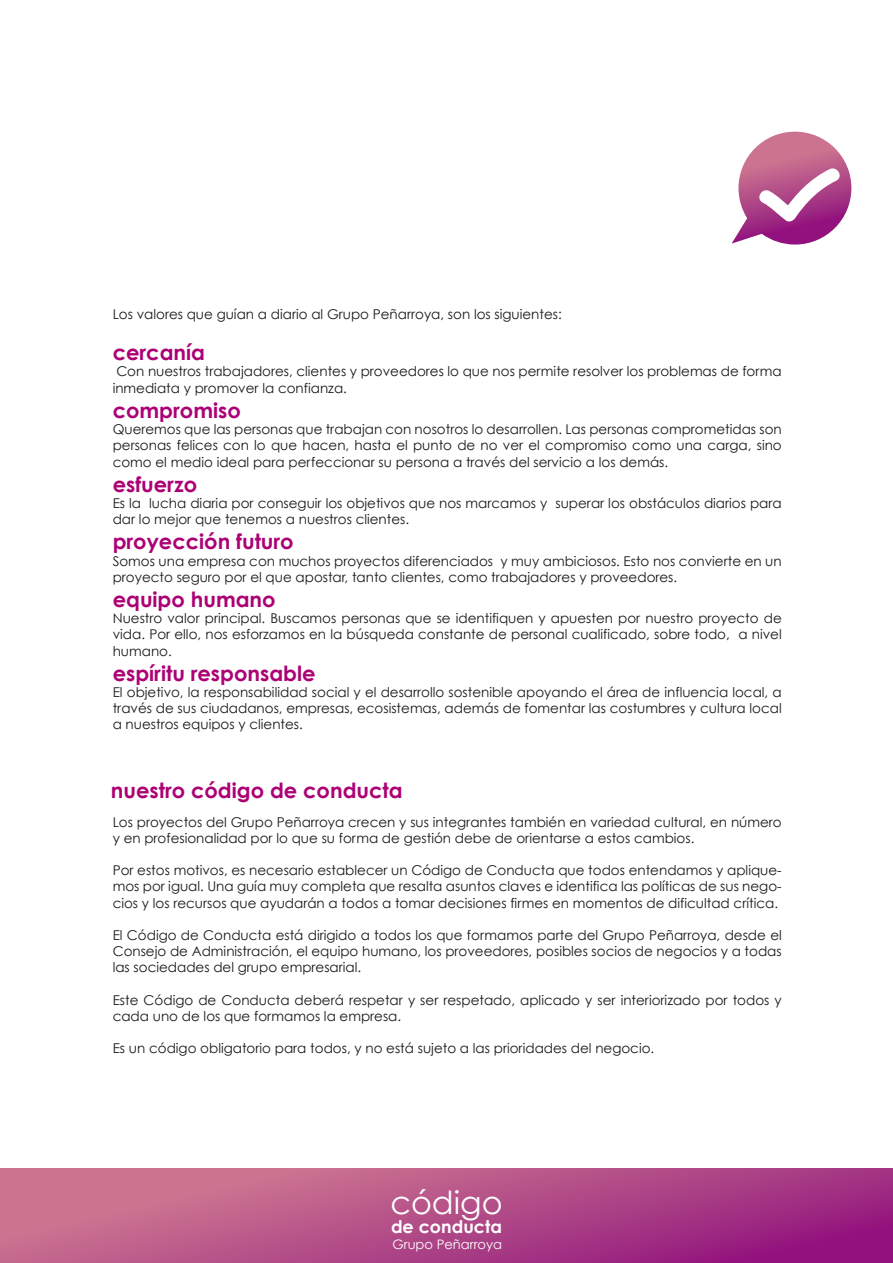
<style>
.page{position:relative;width:893px;height:1263px;background:#fff}
.page>*{position:absolute;margin:0;border:0;box-sizing:border-box;transform-origin:0 0}
.t1{font:31.95px "Century Gothic";color:#fff}
.t2{font:700 21px "Century Gothic";color:#ac0075}
.t3{font:700 17.55px "Century Gothic";color:#fff}
.t4{font:13.5px/16.2px "Century Gothic";color:#1a171c}
.t5{font:13.05px "Century Gothic";color:#fff}
</style>
<div class="page">
<svg style="left:732px;top:132px;width:119px;height:113px"></svg>
<svg style="left:0;top:1169px;width:893px;height:94px;background:#b34c87"></svg>
<p class="t4" style="left:113px;top:306px;width:451px">Los valores que guían a diario al Grupo Peñarroya, son los siguientes:</p>
<h2 class="t2" style="left:113px;top:339px;width:94px">cercanía</h2>
<p class="t4" style="left:113px;top:363px;width:671px">Con nuestros trabajadores, clientes y proveedores lo que nos permite resolver los problemas de forma inmediata y promover la confianza.</p>
<h2 class="t2" style="left:113px;top:397px;width:130px">compromiso</h2>
<p class="t4" style="left:113px;top:421px;width:671px;text-align:justify">Queremos que las personas que trabajan con nosotros lo desarrollen. Las personas comprometidas son personas felices con lo que hacen, hasta el punto de no ver el compromiso como una carga, sino como el medio ideal para perfeccionar su persona a través del servicio a los demás.</p>
<h2 class="t2" style="left:113px;top:471px;width:86px">esfuerzo</h2>
<p class="t4" style="left:113px;top:495px;width:671px">Es la lucha diaria por conseguir los objetivos que nos marcamos y superar los obstáculos diarios para dar lo mejor que tenemos a nuestros clientes.</p>
<h2 class="t2" style="left:113px;top:528px;width:183px">proyección futuro</h2>
<p class="t4" style="left:113px;top:552px;width:670px">Somos una empresa con muchos proyectos diferenciados y muy ambiciosos. Esto nos convierte en un proyecto seguro por el que apostar, tanto clientes, como trabajadores y proveedores.</p>
<h2 class="t2" style="left:113px;top:586px;width:164px">equipo humano</h2>
<p class="t4" style="left:113px;top:610px;width:671px;text-align:justify">Nuestro valor principal. Buscamos personas que se identifiquen y apuesten por nuestro proyecto de vida. Por ello, nos esforzamos en la búsqueda constante de personal cualificado, sobre todo, a nivel humano.</p>
<h2 class="t2" style="left:113px;top:660px;width:204px">espíritu responsable</h2>
<p class="t4" style="left:113px;top:684px;width:671px;text-align:justify">El objetivo, la responsabilidad social y el desarrollo sostenible apoyando el área de influencia local, a través de sus ciudadanos, empresas, ecosistemas, además de fomentar las costumbres y cultura local a nuestros equipos y clientes.</p>
<h2 class="t2" style="left:111px;top:777px;width:293px">nuestro código de conducta</h2>
<p class="t4" style="left:113px;top:813px;width:671px">Los proyectos del Grupo Peñarroya crecen y sus integrantes también en variedad cultural, en número y en profesionalidad por lo que su forma de gestión debe de orientarse a estos cambios.</p>
<p class="t4" style="left:113px;top:862px;width:670px;text-align:justify">Por estos motivos, es necesario establecer un Código de Conducta que todos entendamos y aplique&shy;mos por igual. Una guía muy completa que resalta asuntos claves e identifica las políticas de sus nego&shy;cios y los recursos que ayudarán a todos a tomar decisiones firmes en momentos de dificultad crítica.</p>
<p class="t4" style="left:113px;top:927px;width:671px;text-align:justify">El Código de Conducta está dirigido a todos los que formamos parte del Grupo Peñarroya, desde el Consejo de Administración, el equipo humano, los proveedores, posibles socios de negocios y a todas las sociedades del grupo empresarial.</p>
<p class="t4" style="left:113px;top:991px;width:671px">Este Código de Conducta deberá respetar y ser respetado, aplicado y ser interiorizado por todos y cada uno de los que formamos la empresa.</p>
<p class="t4" style="left:113px;top:1040px;width:543px">Es un código obligatorio para todos, y no está sujeto a las prioridades del negocio.</p>
<h1 class="t1" style="left:390px;top:1183px;width:114px">código</h1>
<p class="t5" style="left:392px;top:1236px;width:111px">Grupo Peñarroya</p>
<p class="t3" style="left:391px;top:1216px;width:112px">de conducta</p>
</div>
